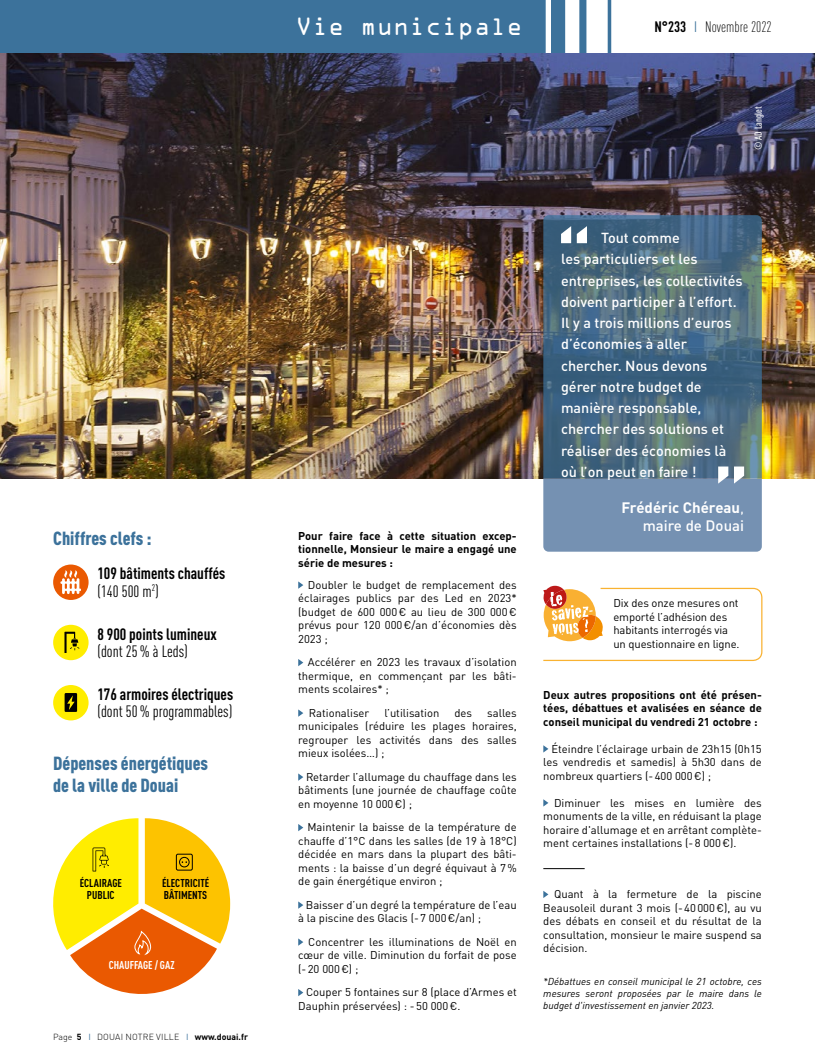
<style>
.page{position:relative;width:815px;height:1063px;background:#fff}
.page>*{position:absolute;margin:0;border:0;box-sizing:border-box;transform-origin:0 0}
.t1{font:22.5px "OCRA Alternate";color:#fff}
.t2{font:900 condensed 18.75px/22.5px "DIN Pro";color:#3c729b}
.t3{font:700 condensed 16.25px/17.5px "DIN Pro";color:#000}
.t4{font:condensed 16.25px "DIN Pro";color:#000}
.t5{font:700 15px/18px "DIN Pro";color:#fff;text-align:right}
.t6{font:300 condensed 15px "DIN Pro";color:#000}
.t7{font:500 14.38px/21.2px "DIN Pro";color:#fff}
.t8{font:11.25px/13.5px "DIN Pro";color:#000;text-align:justify}
.t9{font:700 11.25px/13.5px "DIN Pro";color:#000;text-align:justify}
.t10{font:700 condensed 11.25px/12.4px "DIN Pro";color:#000;text-align:center}
.t11{font:700 condensed 11.25px "DIN Pro";color:#fff}
.t12{font:italic 10px/12px "DIN Pro";color:#000;text-align:justify}
.t13{font:500 condensed 10px "DIN Pro";letter-spacing:-.01em;color:#fff}
.t14{font:300 8.75px "DIN Pro";letter-spacing:.02em;color:#000}
.s1{font-weight:400}
.s2{font-weight:700}
.s3{font-weight:400;color:#3c729b}
.s4{font-weight:500}
</style>
<div class="page">
<svg style="left:0;top:0;width:611px;height:53px;background:#487ba1"></svg>
<img style="left:0;top:53px;width:815px;height:425px">
<svg style="left:543px;top:215px;width:219px;height:252px;background:#4a6b80"></svg>
<div style="left:53px;top:565px;width:36px;height:35px;background:#ea5901;border-radius:50%"></div>
<svg style="left:60px;top:570px;width:21px;height:24px"></svg>
<div style="left:53px;top:625px;width:36px;height:35px;background:#ffed00;border-radius:50%"></div>
<svg style="left:64px;top:632px;width:15px;height:21px"></svg>
<div style="left:53px;top:685px;width:36px;height:35px;background:#ffed00;border-radius:50%"></div>
<svg style="left:65px;top:693px;width:12px;height:19px"></svg>
<svg style="left:53px;top:818px;width:177px;height:176px"></svg>
<svg style="left:298px;top:581px;width:5px;height:8px"></svg>
<svg style="left:298px;top:659px;width:5px;height:7px"></svg>
<svg style="left:298px;top:709px;width:5px;height:8px"></svg>
<svg style="left:298px;top:773px;width:5px;height:8px"></svg>
<svg style="left:298px;top:824px;width:5px;height:7px"></svg>
<svg style="left:298px;top:901px;width:5px;height:8px"></svg>
<svg style="left:298px;top:938px;width:5px;height:8px"></svg>
<svg style="left:298px;top:989px;width:5px;height:7px"></svg>
<hr style="left:543px;top:868px;width:42px;height:1px;background:#000">
<svg style="left:543px;top:586px;width:220px;height:76px"></svg>
<svg style="left:543px;top:745px;width:5px;height:8px"></svg>
<svg style="left:543px;top:799px;width:5px;height:8px"></svg>
<svg style="left:543px;top:891px;width:5px;height:7px"></svg>
<svg style="left:561px;top:226px;width:26px;height:17px"></svg>
<svg style="left:543px;top:467px;width:219px;height:85px;background:#728ead"></svg>
<h2 class="t2" style="left:53px;top:525px;width:100px">Chiffres clefs :</h2>
<h3 class="t3" style="left:97px;top:563px;width:129px">109 bâtiments chauffés <span class="s1">(140 500 m</span><sup>2</sup><span class="s1">)</span></h3>
<h3 class="t3" style="left:97px;top:624px;width:121px">8 900 points lumineux</h3>
<h3 class="t4" style="left:97px;top:640px;width:92px">(dont 25% à Leds)</h3>
<h3 class="t3" style="left:97px;top:684px;width:137px">176 armoires électriques</h3>
<h3 class="t4" style="left:97px;top:700px;width:136px">(dont 50% programmables)</h3>
<h2 class="t2" style="left:53px;top:750px;width:157px">Dépenses énergétiques de la ville de Douai</h2>
<p class="t10" style="left:80px;top:876px;width:44px">ÉCLAIRAGE<br>PUBLIC</p>
<p class="t10" style="left:162px;top:876px;width:49px;text-align:left">ÉLECTRICITÉ<br>BÂTIMENTS</p>
<p class="t11" style="left:109px;top:956px;width:67px">CHAUFFAGE / GAZ</p>
<p class="t14" style="left:53px;top:1030px;width:196px">Page <span class="s2">5</span> <span class="s3">I</span> DOUAI NOTRE VILLE <span class="s3">I</span> <span class="s2">www.douai.fr</span></p>
<h1 class="t1" style="left:296px;top:17px;width:228px">Vie municipale</h1>
<h3 class="t6" style="left:654px;top:16px;width:119px"><span class="s2">N°233</span> <span class="s3">I</span> Novembre 2022</h3>
<p class="t13" style="left:751px;top:150px;width:45px;rotate:-90deg">© AD Langlet</p>
<p class="t9" style="left:298px;top:527px;width:220px">Pour faire face à cette situation excep&shy;tionnelle, Monsieur le maire a engagé une série de mesures :</p>
<p class="t8" style="left:298px;top:577px;width:220px;text-indent:10px">Doubler le budget de remplacement des éclairages publics par des Led en 2023* (budget de 600 000€ au lieu de 300 000€ prévus pour 120 000€/an d’économies dès 2023 ;</p>
<p class="t8" style="left:298px;top:654px;width:220px;text-indent:10px">Accélérer en 2023 les travaux d’isolation thermique, en commençant par les bâti&shy;ments scolaires* ;</p>
<p class="t8" style="left:309px;top:705px;width:62px">Rationaliser</p>
<p class="t8" style="left:384px;top:705px;width:56px">l’utilisation</p>
<p class="t8" style="left:454px;top:705px;width:19px">des</p>
<p class="t8" style="left:298px;top:705px;width:220px;text-indent:189px">salles municipales (réduire les plages horaires, regrouper les activités dans des salles mieux isolées…) ;</p>
<p class="t8" style="left:298px;top:769px;width:220px;text-indent:8px">Retarder l’allumage du chauffage dans les bâtiments (une journée de chauffage coûte en moyenne 10 000€) ;</p>
<p class="t8" style="left:298px;top:819px;width:220px;text-indent:9px">Maintenir la baisse de la température de chauffe d’1°C dans les salles (de 19 à 18°C) décidée en mars dans la plupart des bâti&shy;ments : la baisse d’un degré équivaut à 7% de gain énergétique environ ;</p>
<p class="t8" style="left:298px;top:897px;width:220px;text-indent:8px">Baisser d’un degré la température de l’eau à la piscine des Glacis (-7 000€/an) ;</p>
<p class="t8" style="left:298px;top:934px;width:220px;text-indent:10px">Concentrer les illuminations de Noël en cœur de ville. Diminution du forfait de pose (-20 000€) ;</p>
<p class="t8" style="left:298px;top:984px;width:220px;text-indent:8px">Couper 5 fontaines sur 8 (place d’Armes et<br>Dauphin préservées) : -50 000€.</p>
<p class="t7" style="left:561px;top:226px;width:183px;text-indent:40px">Tout comme<br>les particuliers et les entreprises, les collectivités doivent participer à l’effort.<br>Il y a trois millions d’euros d’économies à aller chercher. Nous devons gérer notre budget de manière responsable, chercher des solutions et réaliser des économies là où l’on peut en faire !</p>
<h3 class="t5" style="left:622px;top:497px;width:124px">Frédéric Chéreau<span class="s1">, </span><span class="s4">maire de Douai</span></h3>
<p class="t8" style="left:613px;top:595px;width:128px;text-align:left">Dix des onze mesures ont emporté l’adhésion des habitants interrogés via un questionnaire en ligne.</p>
<p class="t9" style="left:543px;top:686px;width:220px">Deux autres propositions ont été présen&shy;tées, débattues et avalisées en séance de conseil municipal du vendredi 21 octobre :</p>
<p class="t8" style="left:543px;top:741px;width:220px;text-indent:8px">Éteindre l’éclairage urbain de 23h15 (0h15 les vendredis et samedis) à 5h30 dans de nombreux quartiers (-400 000€) ;</p>
<p class="t8" style="left:543px;top:795px;width:220px;text-indent:11px">Diminuer les mises en lumière des monuments de la ville, en réduisant la plage horaire d'allumage et en arrêtant complète&shy;ment certaines installations (-8 000€).</p>
<p class="t8" style="left:543px;top:886px;width:220px;text-indent:11px">Quant à la fermeture de la piscine Beausoleil durant 3 mois (-40000€), au vu des débats en conseil et du résultat de la consultation, monsieur le maire suspend sa décision.</p>
<p class="t12" style="left:543px;top:975px;width:220px">*Débattues en conseil municipal le 21 octobre, ces mesures seront proposées par le maire dans le budget d'investissement en janvier 2023.</p>
</div>
